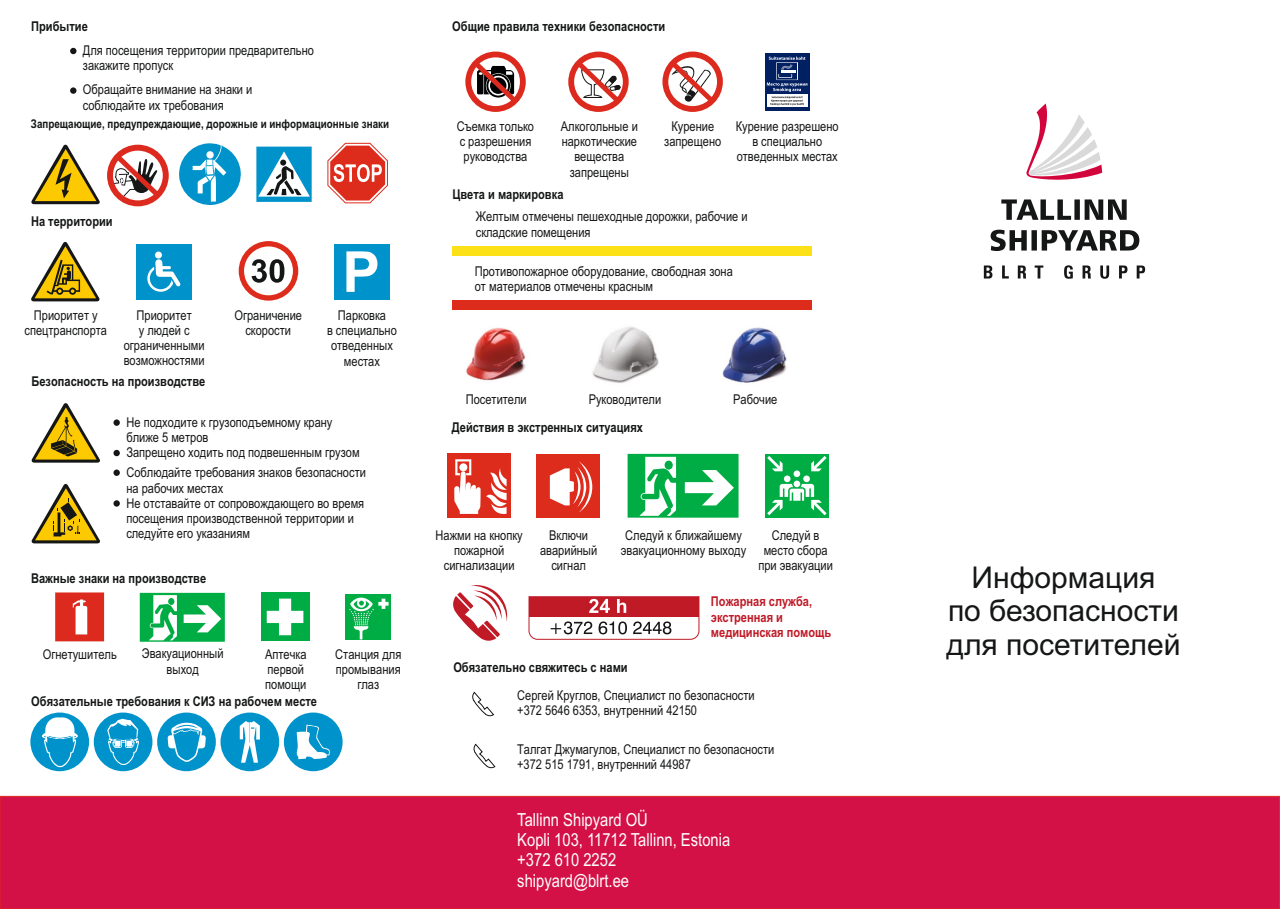
<style>
.page{position:relative;width:1280px;height:909px;background:#fff}
.page>*{position:absolute;margin:0;border:0;box-sizing:border-box;transform-origin:0 0}
.t1{font:30px/33.5px "Arial";color:#151616;text-align:center}
.t2{font:18px/20.4px "Arial Narrow";color:#fff}
.t3{font:13.5px/15.3px "Arial Narrow";color:#151616;text-align:center}
.t4{font:700 13.5px "Arial Narrow";color:#151616}
.t5{font:700 13.5px/15.5px "Arial Narrow";color:#bf1a26}
.t6{font:700 12px "Arial Narrow";color:#151616}
</style>
<div class="page">
<div style="left:0;top:796px;width:1279px;height:113px;background:#d31146"></div>
<div style="left:765px;top:454px;width:63px;height:64px;background:#00ad44"></div>
<svg style="left:767px;top:456px;width:59px;height:59px"></svg>
<svg style="left:453px;top:585px;width:55px;height:56px"></svg>
<svg style="left:239px;top:241px;width:59px;height:60px"></svg>
<div style="left:334px;top:244px;width:55px;height:55px;background:#0093cb"></div>
<svg style="left:346px;top:251px;width:31px;height:41px"></svg>
<div style="left:452px;top:246px;width:359px;height:10px;background:#fbe116"></div>
<svg style="left:327px;top:143px;width:61px;height:61px"></svg>
<svg style="left:179px;top:143px;width:62px;height:62px"></svg>
<svg style="left:31px;top:145px;width:69px;height:59px"></svg>
<svg style="left:31px;top:242px;width:69px;height:59px"></svg>
<div style="left:261px;top:592px;width:48px;height:49px;background:#00ad44"></div>
<svg style="left:267px;top:599px;width:36px;height:36px"></svg>
<div style="left:452px;top:300px;width:359px;height:10px;background:#dd2b1c"></div>
<img style="left:466px;top:327px;width:60px;height:54px">
<img style="left:592px;top:327px;width:67px;height:56px">
<img style="left:722px;top:327px;width:65px;height:56px">
<svg style="left:528px;top:596px;width:172px;height:44px"></svg>
<svg style="left:140px;top:593px;width:85px;height:49px"></svg>
<svg style="left:627px;top:454px;width:111px;height:64px"></svg>
<div style="left:136px;top:244px;width:55px;height:55px;background:#0093cb"></div>
<svg style="left:147px;top:259px;width:34px;height:33px"></svg>
<div style="left:155px;top:252px;width:7px;height:7px;background:#fff;border-radius:50%"></div>
<svg style="left:256px;top:146px;width:56px;height:56px"></svg>
<svg style="left:31px;top:484px;width:69px;height:59px"></svg>
<svg style="left:31px;top:403px;width:69px;height:60px"></svg>
<div style="left:765px;top:53px;width:44px;height:57px;background:#002061"></div>
<div style="left:766px;top:95px;width:41px;height:12px;background:#fff"></div>
<svg style="left:766px;top:57px;width:41px;height:48px"></svg>
<div style="left:536px;top:454px;width:64px;height:64px;background:#dd2b1c"></div>
<svg style="left:550px;top:461px;width:42px;height:52px"></svg>
<div style="left:447px;top:454px;width:64px;height:64px;background:#dd2b1c"></div>
<svg style="left:454px;top:459px;width:53px;height:55px"></svg>
<div style="left:70px;top:87px;width:6px;height:7px;background:#151616;border-radius:50%"></div>
<svg style="left:70px;top:48px;width:6px;height:6px"></svg>
<svg style="left:107px;top:145px;width:62px;height:61px"></svg>
<svg style="left:465px;top:52px;width:61px;height:60px"></svg>
<svg style="left:568px;top:52px;width:60px;height:60px"></svg>
<svg style="left:345px;top:594px;width:46px;height:46px"></svg>
<div style="left:346px;top:594px;width:45px;height:45px;background:#00ad44"></div>
<svg style="left:349px;top:597px;width:39px;height:42px"></svg>
<svg style="left:55px;top:592px;width:49px;height:49px;background:#e24e44"></svg>
<div style="left:94px;top:713px;width:58px;height:58px;background:#0093cb;border-radius:50%"></div>
<svg style="left:107px;top:719px;width:32px;height:46px"></svg>
<div style="left:30px;top:713px;width:59px;height:58px;background:#0093cb;border-radius:50%"></div>
<svg style="left:39px;top:716px;width:42px;height:51px"></svg>
<div style="left:157px;top:713px;width:59px;height:58px;background:#0093cb;border-radius:50%"></div>
<svg style="left:168px;top:723px;width:38px;height:39px"></svg>
<div style="left:220px;top:713px;width:59px;height:58px;background:#0093cb;border-radius:50%"></div>
<svg style="left:240px;top:721px;width:20px;height:42px"></svg>
<svg style="left:662px;top:52px;width:61px;height:60px"></svg>
<svg style="left:472px;top:691px;width:23px;height:26px"></svg>
<svg style="left:473px;top:743px;width:23px;height:26px"></svg>
<svg style="left:983px;top:199px;width:162px;height:80px"></svg>
<svg style="left:1026px;top:104px;width:76px;height:76px"></svg>
<div style="left:284px;top:713px;width:58px;height:58px;background:#0093cb;border-radius:50%"></div>
<svg style="left:296px;top:725px;width:34px;height:34px"></svg>
<div style="left:113px;top:419px;width:7px;height:7px;background:#151616;border-radius:50%"></div>
<div style="left:113px;top:450px;width:7px;height:6px;background:#151616;border-radius:50%"></div>
<div style="left:113px;top:470px;width:7px;height:6px;background:#151616;border-radius:50%"></div>
<div style="left:113px;top:500px;width:7px;height:7px;background:#151616;border-radius:50%"></div>
<p class="t4" style="left:31px;top:21px;width:58px">Прибытие</p>
<p class="t3" style="left:83px;top:44px;width:232px;text-align:left">Для посещения территории предварительно закажите пропуск</p>
<p class="t3" style="left:83px;top:83px;width:171px;text-align:left">Обращайте внимание на знаки и соблюдайте их требования</p>
<p class="t6" style="left:31px;top:119px;width:360px">Запрещающие, предупреждающие, дорожные и информационные знаки</p>
<p class="t4" style="left:31px;top:216px;width:83px">На территории</p>
<p class="t3" style="left:24px;top:309px;width:84px">Приоритет у спецтранспорта</p>
<p class="t3" style="left:124px;top:308px;width:83px">Приоритет<br>у людей с ограниченными возможностями</p>
<p class="t3" style="left:234px;top:308px;width:69px">Ограничение скорости</p>
<p class="t3" style="left:327px;top:309px;width:71px">Парковка<br>в специально отведенных местах</p>
<p class="t4" style="left:31px;top:376px;width:175px">Безопасность на производстве</p>
<p class="t3" style="left:126px;top:416px;width:235px;text-align:left">Не подходите к грузоподъемному крану ближе 5 метров<br>Запрещено ходить под подвешенным грузом</p>
<p class="t3" style="left:126px;top:466px;width:241px;text-align:left">Соблюдайте требования знаков безопасности на рабочих местах<br>Не отставайте от сопровождающего во время посещения производственной территории и следуйте его указаниям</p>
<p class="t4" style="left:31px;top:573px;width:177px">Важные знаки на производстве</p>
<p class="t3" style="left:43px;top:648px;width:76px">Огнетушитель</p>
<p class="t3" style="left:142px;top:647px;width:83px">Эвакуационный выход</p>
<p class="t3" style="left:265px;top:648px;width:43px;text-align:left">Аптечка первой помощи</p>
<p class="t3" style="left:335px;top:648px;width:68px">Станция для промывания глаз</p>
<p class="t4" style="left:31px;top:696px;width:287px">Обязательные требования к СИЗ на рабочем месте</p>
<p class="t4" style="left:452px;top:21px;width:215px">Общие правила техники безопасности</p>
<p class="t3" style="left:457px;top:120px;width:79px;text-align:left">Съемка только с разрешения руководства</p>
<p class="t3" style="left:736px;top:120px;width:104px">Курение разрешено в специально отведенных местах</p>
<p class="t3" style="left:561px;top:120px;width:79px">Алкогольные и наркотические вещества запрещены</p>
<p class="t3" style="left:664px;top:120px;width:59px">Курение запрещено</p>
<p class="t4" style="left:452px;top:189px;width:113px">Цвета и маркировка</p>
<p class="t3" style="left:476px;top:210px;width:273px;text-align:left">Желтым отмечены пешеходные дорожки, рабочие и складские помещения</p>
<p class="t3" style="left:475px;top:265px;width:259px;text-align:left">Противопожарное оборудование, свободная зона от материалов отмечены красным</p>
<p class="t3" style="left:466px;top:392px;width:62px">Посетители</p>
<p class="t3" style="left:589px;top:393px;width:74px">Руководители</p>
<p class="t3" style="left:733px;top:393px;width:46px">Рабочие</p>
<p class="t4" style="left:452px;top:422px;width:192px">Действия в экстренных ситуациях</p>
<p class="t3" style="left:435px;top:528px;width:89px">Нажми на кнопку пожарной сигнализации</p>
<p class="t3" style="left:540px;top:528px;width:59px">Включи аварийный сигнал</p>
<p class="t3" style="left:621px;top:529px;width:127px">Следуй к ближайшему эвакуационному выходу</p>
<p class="t3" style="left:758px;top:529px;width:76px">Следуй в место сбора при эвакуации</p>
<p class="t4" style="left:453px;top:662px;width:176px">Обязательно свяжитесь с нами</p>
<p class="t5" style="left:711px;top:595px;width:122px">Пожарная cлужба, экстренная и медицинская помощь</p>
<p class="t3" style="left:517px;top:689px;width:239px;text-align:left">Сергей Круглов, Специалист по безопасности +372 5646 6353, внутренний 42150</p>
<p class="t3" style="left:517px;top:742px;width:259px;text-align:left">Талгат Джумагулов, Специалист по безопасности +372 515 1791, внутренний 44987</p>
<h2 class="t2" style="left:517px;top:811px;width:214px">Tallinn Shipyard OÜ<br>Kopli 103, 11712 Tallinn, Estonia +372 610 2252 shipyard@blrt.ee</h2>
<h1 class="t1" style="left:946px;top:563px;width:235px">Информация<br>по безопасности для посетителей</h1>
</div>
